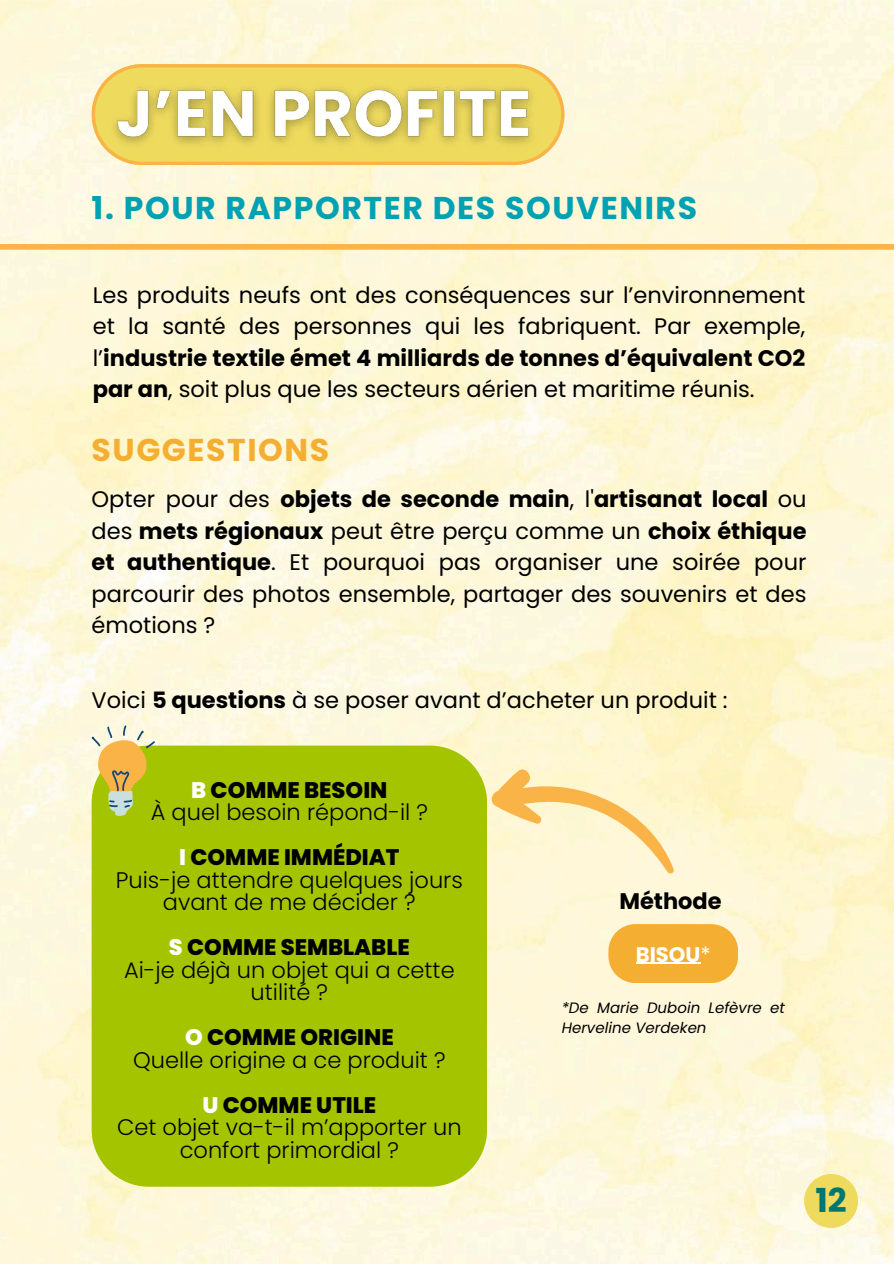
<style>
.page{position:relative;width:894px;height:1264px;background:#fff}
.page>*{position:absolute;margin:0;border:0;box-sizing:border-box;transform-origin:0 0}
.t1{font:700 33px "Poppins";color:#007672}
.t2{font:700 31.5px "Poppins";letter-spacing:.05em;color:#00a1b2}
.t3{font:700 31.5px "Poppins";letter-spacing:.05em;color:#f4ae31}
.t4{font:22.5px/31.5px "Poppins";color:#000;text-align:justify}
.t5{font:300 22.5px/22.5px "Poppins";color:#000;text-align:center}
.t6{font:700 22.5px "Poppins";color:#000}
.t7{font:700 21.15px "Poppins";color:#fff}
.t8{font:italic 15px/20.2px "Poppins";color:#000}
.s1{font-weight:700}
.s2{font-weight:800;color:#fff}
.s3{font-weight:800}
.s4{font-weight:400}
</style>
<div class="page">
<img style="left:0;top:0;width:893px;height:1263px">
<svg style="left:92px;top:64px;width:472px;height:101px"></svg>
<img style="left:102px;top:69px;width:443px;height:91px">
<div style="left:0;top:244px;width:893px;height:6px;background:#f9b347"></div>
<div style="left:804px;top:1174px;width:53px;height:53px;background:#eedb5e;border-radius:50%"></div>
<div style="left:92px;top:745px;width:395px;height:441px;background:#a4c400;border-radius:57px"></div>
<svg style="left:608px;top:924px;width:129px;height:59px"></svg>
<hr style="left:635px;top:962px;width:65px;height:1px;background:#fff">
<svg style="left:487px;top:745px;width:207px;height:142px"></svg>
<svg style="left:92px;top:725px;width:63px;height:91px"></svg>
<h2 class="t2" style="left:92px;top:185px;width:606px">1. POUR RAPPORTER DES SOUVENIRS</h2>
<p class="t4" style="left:93px;top:279px;width:714px">Les produits neufs ont des conséquences sur l’environnement et la santé des personnes qui les fabriquent. Par exemple, l’<span class="s1">industrie textile émet 4 milliards de tonnes d’équivalent CO2 par an</span>, soit plus que les secteurs aérien et maritime réunis.</p>
<h2 class="t3" style="left:92px;top:427px;width:239px">SUGGESTIONS</h2>
<p class="t4" style="left:92px;top:484px;width:716px">Opter pour des <span class="s1">objets de seconde main</span>, l'<span class="s1">artisanat local</span> ou des <span class="s1">mets régionaux</span> peut être perçu comme un <span class="s1">choix éthique et authentique</span>. Et pourquoi pas organiser une soirée pour parcourir des photos ensemble, partager des souvenirs et des émotions ?</p>
<p class="t4" style="left:92px;top:684px;width:637px">Voici <span class="s1">5 questions</span> à se poser avant d’acheter un produit :</p>
<p class="t5" style="left:151px;top:778px;width:279px"><span class="s2">B</span> <span class="s3">COMME BESOIN<br></span>À quel besoin répond-il ?</p>
<p class="t5" style="left:116px;top:846px;width:348px"><span class="s2">I</span> <span class="s3">COMME IMMÉDIAT<br></span>Puis-je attendre quelques jours avant de me décider ?</p>
<p class="t5" style="left:124px;top:936px;width:332px"><span class="s2">S</span> <span class="s3">COMME SEMBLABLE<br></span>Ai-je déjà un objet qui a cette utilité ?</p>
<p class="t5" style="left:133px;top:1026px;width:314px"><span class="s2">O</span> <span class="s3">COMME ORIGINE<br></span>Quelle origine a ce produit ?</p>
<p class="t5" style="left:117px;top:1093px;width:346px"><span class="s2">U</span> <span class="s3">COMME UTILE<br></span>Cet objet va-t-il m’apporter un confort primordial ?</p>
<p class="t6" style="left:619px;top:885px;width:104px">Méthode</p>
<p class="t7" style="left:635px;top:939px;width:76px">BISOU<span class="s4">*</span></p>
<p class="t8" style="left:561px;top:997px;width:225px">*De Marie Duboin Lefèvre et<br>Herveline Verdeken</p>
<h1 class="t1" style="left:815px;top:1176px;width:33px">12</h1>
</div>
